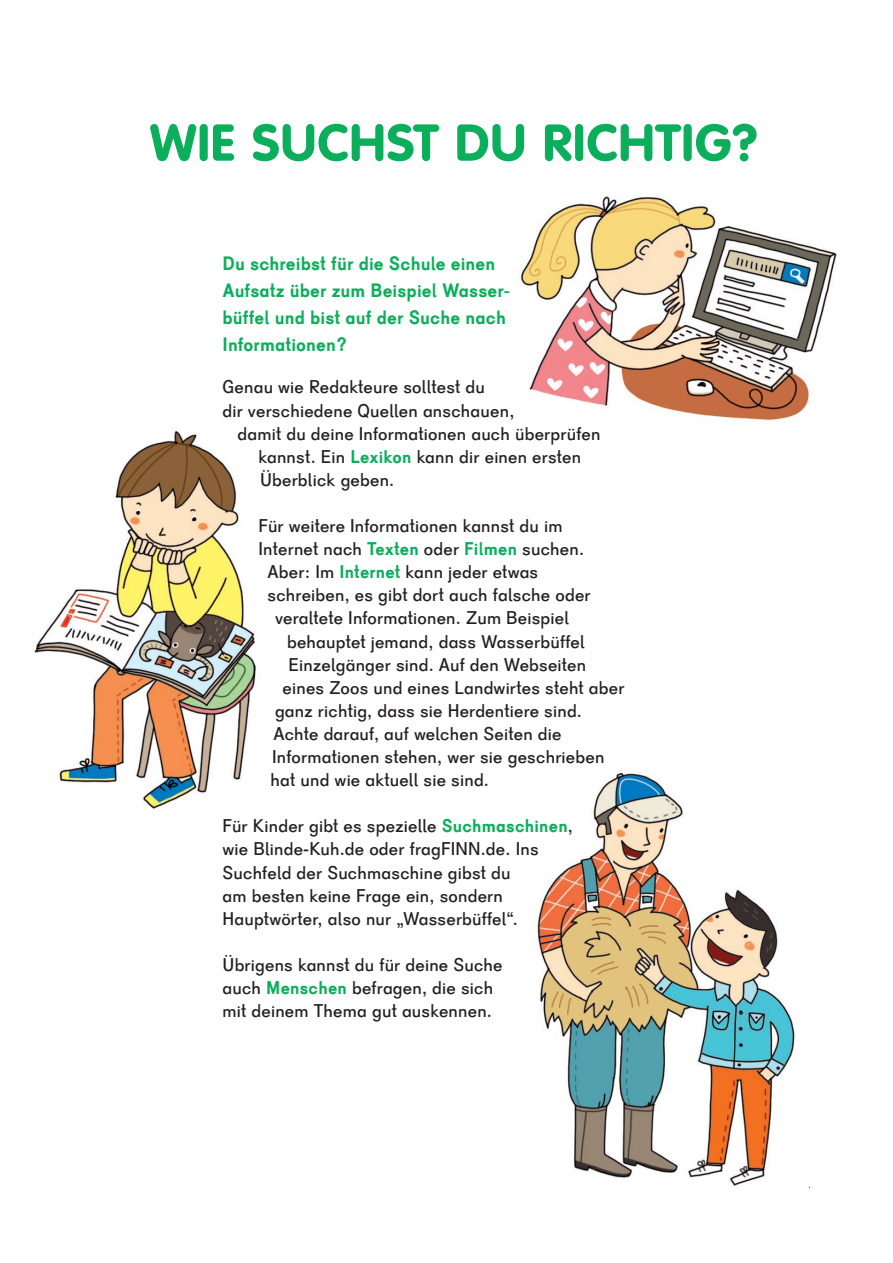
<style>
.page{position:relative;width:893px;height:1263px;background:#fff}
.page>*{position:absolute;margin:0;border:0;box-sizing:border-box;transform-origin:0 0}
.t1{font:800 50.4px "Volkswagen Serial";letter-spacing:.02em;color:#0bae5a}
.t2{font:700 18.9px/27.3px "Schulbuch Bayern OT";letter-spacing:.005em;color:#0bae5a}
.t3{font:18px/23.1px "Schulbuch Bayern OT";letter-spacing:.01em;color:#231f20}
.s1{font-weight:700;color:#0bae5a}
</style>
<div class="page">
<img style="left:34px;top:430px;width:222px;height:379px">
<img style="left:520px;top:196px;width:317px;height:225px">
<img style="left:537px;top:773px;width:258px;height:413px">
<h1 class="t1" style="left:150px;top:111px;width:609px">WIE SUCHST DU RICHTIG?</h1>
<p class="t2" style="left:223px;top:249px;width:289px">Du schreibst für die Schule einen<br>Aufsatz über zum Beispiel Wasser&shy;büffel und bist auf der Suche nach<br>Informationen?</p>
<p class="t3" style="left:223px;top:376px;width:264px">Genau wie Redakteure solltest du</p>
<p class="t3" style="left:223px;top:399px;width:293px">dir verschiedene Quellen anschauen,</p>
<p class="t3" style="left:238px;top:422px;width:364px">damit du deine Informationen auch überprüfen</p>
<p class="t3" style="left:259px;top:445px;width:324px">kannst. Ein <span class="s1">Lexikon</span> kann dir einen ersten</p>
<p class="t3" style="left:260px;top:468px;width:136px">Überblick geben.</p>
<p class="t3" style="left:259px;top:515px;width:305px">Für weitere Informationen kannst du im</p>
<p class="t3" style="left:259px;top:538px;width:327px">Internet nach <span class="s1">Texten</span> oder <span class="s1">Filmen</span> suchen.</p>
<p class="t3" style="left:268px;top:561px;width:272px">Aber: Im <span class="s1">Internet</span> kann jeder etwas</p>
<p class="t3" style="left:268px;top:584px;width:325px">schreiben, es gibt dort auch falsche oder</p>
<p class="t3" style="left:275px;top:607px;width:296px">veraltete Informationen. Zum Beispiel</p>
<p class="t3" style="left:287px;top:630px;width:299px">behauptet jemand, dass Wasserbüffel</p>
<p class="t3" style="left:289px;top:653px;width:299px">Einzelgänger sind. Auf den Webseiten</p>
<p class="t3" style="left:283px;top:676px;width:343px">eines Zoos und eines Landwirtes steht aber</p>
<p class="t3" style="left:275px;top:699px;width:308px">ganz richtig, dass sie Herdentiere sind.</p>
<p class="t3" style="left:274px;top:722px;width:289px">Achte darauf, auf welchen Seiten die</p>
<p class="t3" style="left:272px;top:745px;width:334px">Informationen stehen, wer sie geschrieben</p>
<p class="t3" style="left:271px;top:769px;width:220px">hat und wie aktuell sie sind.</p>
<p class="t3" style="left:223px;top:815px;width:352px">Für Kinder gibt es spezielle <span class="s1">Suchmaschinen</span>, wie Blinde-Kuh.de oder fragFINN.de. Ins Suchfeld der Suchmaschine gibst du<br>am besten keine Frage ein, sondern Hauptwörter, also nur „Wasserbüffel“.</p>
<p class="t3" style="left:223px;top:953px;width:282px">Übrigens kannst du für deine Suche auch <span class="s1">Menschen</span> befragen, die sich mit deinem Thema gut auskennen.</p>
</div>
